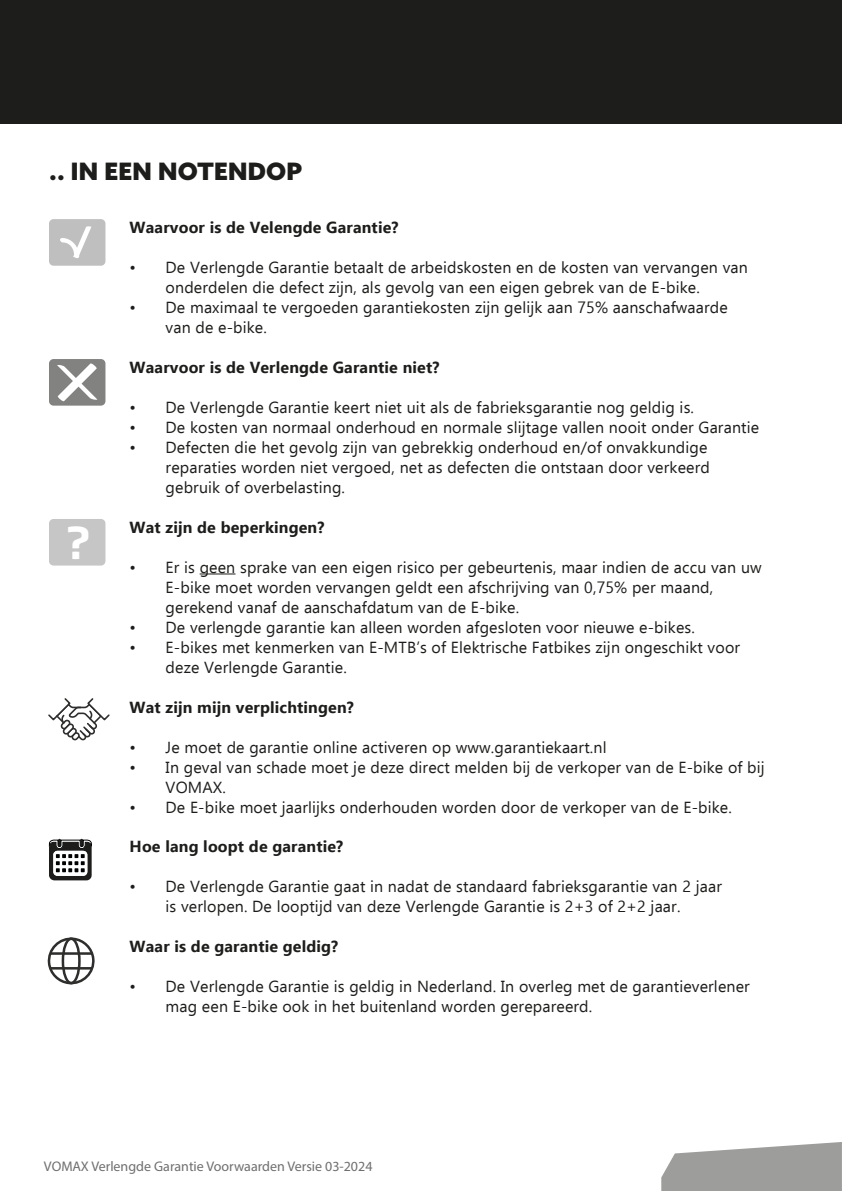
<style>
.page{position:relative;width:842px;height:1191px;background:#fff}
.page>*{position:absolute;margin:0;border:0;box-sizing:border-box;transform-origin:0 0}
.t1{font:500 46.4px "Obvia";color:#fff}
.t2{font:900 24px "Azo Sans";letter-spacing:.01em;color:#1d1d1b}
.t3{font:16px/20px "Ebrima";letter-spacing:.01em;color:#1d1d1b}
.t4{font:700 16px "Ebrima";letter-spacing:.01em;color:#1d1d1b}
.t5{font:14px "Myriad Pro";color:#706f6f}
</style>
<div class="page">
<div style="left:0;top:0;width:842px;height:123px;background:#1d1d1b"></div>
<div style="left:49px;top:219px;width:56px;height:47px;background:#c0bfbf;border-radius:5px"></div>
<svg style="left:60px;top:226px;width:31px;height:32px"></svg>
<div style="left:49px;top:359px;width:56px;height:46px;background:#828281;border-radius:5px"></div>
<svg style="left:57px;top:363px;width:41px;height:39px"></svg>
<hr style="left:200px;top:573px;width:35px;height:1px;background:#1d1d1b">
<div style="left:49px;top:519px;width:56px;height:46px;background:#c6c6c6;border-radius:5px"></div>
<svg style="left:48px;top:698px;width:62px;height:43px"></svg>
<svg style="left:49px;top:838px;width:43px;height:42px"></svg>
<svg style="left:47px;top:937px;width:48px;height:47px"></svg>
<div style="left:62px;top:937px;width:19px;height:47px;border:3px solid #2e2e2d;border-radius:50%"></div>
<hr style="left:50px;top:967px;width:42px;height:2px;background:#2e2e2d">
<hr style="left:50px;top:952px;width:42px;height:2px;background:#2e2e2d">
<svg style="left:661px;top:1142px;width:181px;height:49px;background:#ababaa"></svg>
<h2 class="t2" style="left:49px;top:155px;width:255px">.. IN EEN NOTENDOP</h2>
<h1 class="t1" style="left:67px;top:515px;width:25px">?</h1>
<p class="t4" style="left:130px;top:214px;width:270px">Waarvoor is de Velengde Garantie?</p>
<p class="t3" style="left:166px;top:256px;width:584px;text-indent:-36px">• De Verlengde Garantie betaalt de arbeidskosten en de kosten van vervangen van onderdelen die defect zijn, als gevolg van een eigen gebrek van de E-bike.</p>
<p class="t3" style="left:166px;top:296px;width:564px;text-indent:-36px">• De maximaal te vergoeden garantiekosten zijn gelijk aan 75% aanschafwaarde van de e-bike.</p>
<p class="t4" style="left:130px;top:354px;width:311px">Waarvoor is de Verlengde Garantie niet?</p>
<p class="t3" style="left:130px;top:396px;width:566px">• De Verlengde Garantie keert niet uit als de fabrieksgarantie nog geldig is.</p>
<p class="t3" style="left:130px;top:416px;width:631px">• De kosten van normaal onderhoud en normale slijtage vallen nooit onder Garantie</p>
<p class="t3" style="left:166px;top:436px;width:546px;text-indent:-36px">• Defecten die het gevolg zijn van gebrekkig onderhoud en/of onvakkundige reparaties worden niet vergoed, net as defecten die ontstaan door verkeerd gebruik of overbelasting.</p>
<p class="t4" style="left:130px;top:514px;width:196px">Wat zijn de beperkingen?</p>
<p class="t3" style="left:166px;top:556px;width:598px;text-indent:-36px">• Er is geen sprake van een eigen risico per gebeurtenis, maar indien de accu van uw<br>E-bike moet worden vervangen geldt een afschrijving van 0,75% per maand, gerekend vanaf de aanschafdatum van de E-bike.</p>
<p class="t3" style="left:130px;top:616px;width:567px">• De verlengde garantie kan alleen worden afgesloten voor nieuwe e-bikes.</p>
<p class="t3" style="left:166px;top:636px;width:576px;text-indent:-36px">• E-bikes met kenmerken van E-MTB’s of Elektrische Fatbikes zijn ongeschikt voor deze Verlengde Garantie.</p>
<p class="t4" style="left:130px;top:694px;width:226px">Wat zijn mijn verplichtingen?</p>
<p class="t3" style="left:130px;top:736px;width:478px">• Je moet de garantie online activeren op www.garantiekaart.nl</p>
<p class="t3" style="left:166px;top:756px;width:601px;text-indent:-36px">• In geval van schade moet je deze direct melden bij de verkoper van de E-bike of bij<br>VOMAX.</p>
<p class="t3" style="left:130px;top:796px;width:604px">• De E-bike moet jaarlijks onderhouden worden door de verkoper van de E-bike.</p>
<p class="t4" style="left:130px;top:834px;width:215px">Hoe lang loopt de garantie?</p>
<p class="t3" style="left:130px;top:876px;width:594px;text-align:center">• De Verlengde Garantie gaat in nadat de standaard fabrieksgarantie van 2 jaar is verlopen. De looptijd van deze Verlengde Garantie is 2+3 of 2+2 jaar.</p>
<p class="t4" style="left:130px;top:934px;width:210px">Waar is de garantie geldig?</p>
<p class="t3" style="left:166px;top:976px;width:586px;text-indent:-36px">• De Verlengde Garantie is geldig in Nederland. In overleg met de garantieverlener mag een E-bike ook in het buitenland worden gerepareerd.</p>
<p class="t5" style="left:44px;top:1157px;width:330px">VOMAX Verlengde Garantie Voorwaarden Versie 03-2024</p>
</div>
